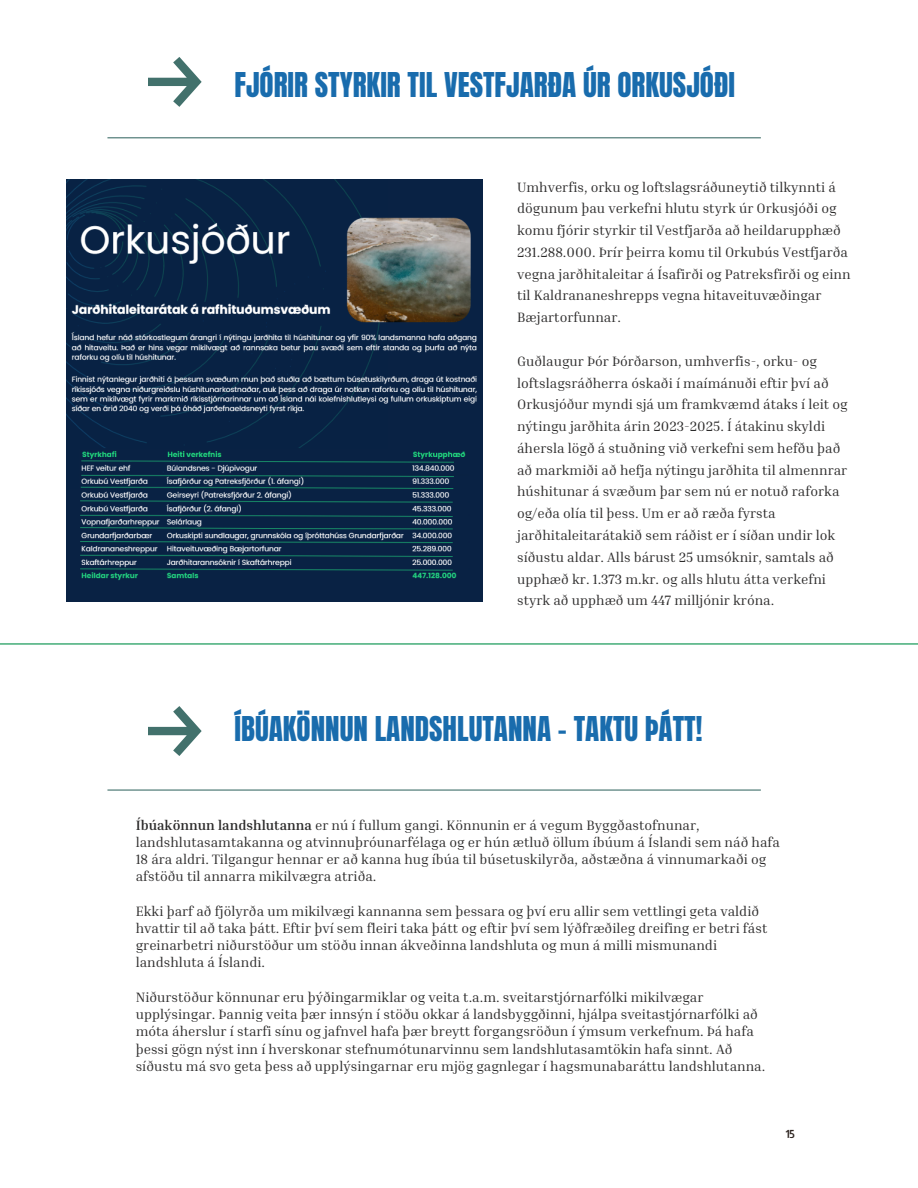
<style>
.page{position:relative;width:918px;height:1188px;background:#fff}
.page>*{position:absolute;margin:0;border:0;box-sizing:border-box;transform-origin:0 0}
.t1{font:29.1px "Anton";color:#196cad}
.t2{font:13.95px/21.8px "Inria Serif";color:#2b2a2a}
.t3{font:700 11.25px "Almarai";color:#2d2420}
.s1{font-weight:700}
</style>
<div class="page">
<hr style="left:107px;top:137px;width:654px;height:1px;background:#42716c">
<svg style="left:149px;top:57px;width:52px;height:49px"></svg>
<img style="left:66px;top:180px;width:417px;height:422px">
<hr style="left:0;top:643px;width:918px;height:2px;background:#04914b">
<hr style="left:107px;top:789px;width:654px;height:2px;background:#42716c">
<svg style="left:149px;top:706px;width:52px;height:50px"></svg>
<p class="t1" style="left:234px;top:64px;width:502px">FJÓRIR STYRKIR TIL VESTFJARÐA ÚR ORKUSJÓÐI</p>
<p class="t2" style="left:517px;top:175px;width:335px">Umhverfis, orku og loftslagsráðuneytið tilkynnti á dögunum þau verkefni hlutu styrk úr Orkusjóði og komu fjórir styrkir til Vestfjarða að heildarupphæð 231.288.000. Þrír þeirra komu til Orkubús Vestfjarða vegna jarðhitaleitar á Ísafirði og Patreksfirði og einn til Kaldrananeshrepps vegna hitaveituvæðingar Bæjartorfunnar.</p>
<p class="t2" style="left:517px;top:350px;width:332px">Guðlaugur Þór Þórðarson, umhverfis-, orku- og loftslagsráðherra óskaði í maímánuði eftir því að Orkusjóður myndi sjá um framkvæmd átaks í leit og nýtingu jarðhita árin 2023-2025. Í átakinu skyldi áhersla lögð á stuðning við verkefni sem hefðu það að markmiði að hefja nýtingu jarðhita til almennrar húshitunar á svæðum þar sem nú er notuð raforka og/eða olía til þess. Um er að ræða fyrsta jarðhitaleitarátakið sem ráðist er í síðan undir lok síðustu aldar. Alls bárust 25 umsóknir, samtals að upphæð kr. 1.373 m.kr. og alls hlutu átta verkefni styrk að upphæð um 447 milljónir króna.</p>
<p class="t1" style="left:234px;top:708px;width:469px">ÍBÚAKÖNNUN LANDSHLUTANNA - TAKTU ÞÁTT!</p>
<p class="t2" style="left:136px;top:816px;width:646px;line-height:17.2px"><span class="s1">Íbúakönnun landshlutanna</span> er nú í fullum gangi. Könnunin er á vegum Byggðastofnunar, landshlutasamtakanna og atvinnuþróunarfélaga og er hún ætluð öllum íbúum á Íslandi sem náð hafa 18 ára aldri. Tilgangur hennar er að kanna hug íbúa til búsetuskilyrða, aðstæðna á vinnumarkaði og afstöðu til annarra mikilvægra atriða.</p>
<p class="t2" style="left:136px;top:902px;width:633px;line-height:17.2px">Ekki þarf að fjölyrða um mikilvægi kannanna sem þessara og því eru allir sem vettlingi geta valdið hvattir til að taka þátt. Eftir því sem fleiri taka þátt og eftir því sem lýðfræðileg dreifing er betri fást greinarbetri niðurstöður um stöðu innan ákveðinna landshluta og mun á milli mismunandi landshluta á Íslandi.</p>
<p class="t2" style="left:136px;top:988px;width:631px;line-height:17.2px">Niðurstöður könnunar eru þýðingarmiklar og veita t.a.m. sveitarstjórnarfólki mikilvægar upplýsingar. Þannig veita þær innsýn í stöðu okkar á landsbyggðinni, hjálpa sveitastjórnarfólki að móta áherslur í starfi sínu og jafnvel hafa þær breytt forgangsröðun í ýmsum verkefnum. Þá hafa þessi gögn nýst inn í hverskonar stefnumótunarvinnu sem landshlutasamtökin hafa sinnt. Að síðustu má svo geta þess að upplýsingarnar eru mjög gagnlegar í hagsmunabaráttu landshlutanna.</p>
<p class="t3" style="left:785px;top:1128px;width:11px">15</p>
</div>
